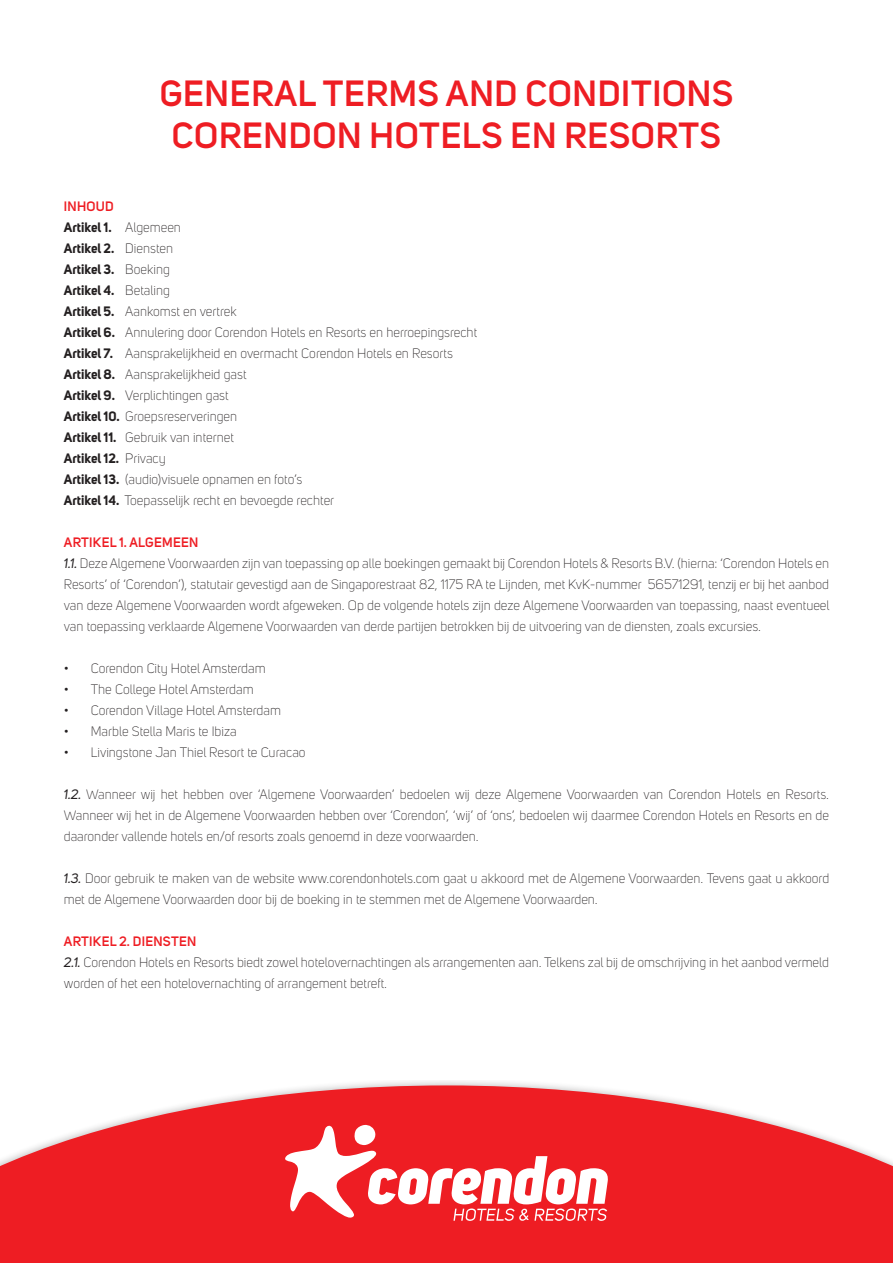
<style>
.page{position:relative;width:893px;height:1263px;background:#fff}
.page>*{position:absolute;margin:0;border:0;box-sizing:border-box;transform-origin:0 0}
.t1{font:600 36px/42px "Uni Sans";letter-spacing:.02em;color:#ee1d23;text-align:center}
.t2{font:300 13.5px/21px "Uni Sans";color:#231f20;text-align:justify}
.t3{font:700 13.5px "Uni Sans";color:#231f20}
.t4{font:600 13.5px "Uni Sans";letter-spacing:.02em;color:#ee1d23}
.s1{font-weight:300}
.s2{font-weight:700}
.s3{font-weight:400;font-style:italic}
</style>
<div class="page">
<div style="left:0;top:1080px;width:893px;height:183px;background:#231f20;opacity:.25"></div>
<svg style="left:0;top:1085px;width:893px;height:178px;fill:#ee1d23"></svg>
<svg style="left:284px;top:1124px;width:325px;height:97px"></svg>
<p class="t1" style="left:160px;top:72px;width:575px">GENERAL TERMS AND CONDITIONS<br>CORENDON HOTELS EN RESORTS</p>
<p class="t4" style="left:64px;top:198px;width:51px">INHOUD</p>
<p class="t3" style="left:64px;top:218px;width:119px">Artikel 1. <span class="s1">Algemeen</span></p>
<p class="t3" style="left:64px;top:239px;width:111px">Artikel 2. <span class="s1">Diensten</span></p>
<p class="t3" style="left:64px;top:260px;width:108px">Artikel 3. <span class="s1">Boeking</span></p>
<p class="t3" style="left:64px;top:281px;width:108px">Artikel 4. <span class="s1">Betaling</span></p>
<p class="t2" style="left:64px;top:301px;width:174px"><span class="s2">Artikel 5.</span> Aankomst en vertrek</p>
<p class="t2" style="left:64px;top:322px;width:415px"><span class="s2">Artikel 6.</span> Annulering door Corendon Hotels en Resorts en herroepingsrecht</p>
<p class="t2" style="left:64px;top:343px;width:391px"><span class="s2">Artikel 7.</span> Aansprakelijkheid en overmacht Corendon Hotels en Resorts</p>
<p class="t2" style="left:64px;top:364px;width:184px"><span class="s2">Artikel 8.</span> Aansprakelijkheid gast</p>
<p class="t2" style="left:64px;top:385px;width:166px"><span class="s2">Artikel 9.</span> Verplichtingen gast</p>
<p class="t2" style="left:64px;top:406px;width:175px"><span class="s2">Artikel 10.</span> Groepsreserveringen</p>
<p class="t2" style="left:64px;top:427px;width:172px"><span class="s2">Artikel 11.</span> Gebruik van internet</p>
<p class="t3" style="left:64px;top:449px;width:104px">Artikel 12. <span class="s1">Privacy</span></p>
<p class="t2" style="left:64px;top:469px;width:240px"><span class="s2">Artikel 13.</span> (audio)visuele opnamen en foto’s</p>
<p class="t2" style="left:64px;top:490px;width:272px"><span class="s2">Artikel 14.</span> Toepasselijk recht en bevoegde rechter</p>
<p class="t4" style="left:64px;top:534px;width:136px">ARTIKEL 1. ALGEMEEN</p>
<p class="t2" style="left:64px;top:553px;width:767px"><span class="s3">1.1.</span> Deze Algemene Voorwaarden zijn van toepassing op alle boekingen gemaakt bij Corendon Hotels &amp; Resorts B.V. (hierna: ‘Corendon Hotels en Resorts’ of ‘Corendon’), statutair gevestigd aan de Singaporestraat 82, 1175 RA te Lijnden, met KvK-nummer 56571291, tenzij er bij het aanbod van deze Algemene Voorwaarden wordt afgeweken. Op de volgende hotels zijn deze Algemene Voorwaarden van toepassing, naast eventueel van toepassing verklaarde Algemene Voorwaarden van derde partijen betrokken bij de uitvoering van de diensten, zoals excursies.</p>
<p class="t2" style="left:64px;top:658px;width:203px">• Corendon City Hotel Amsterdam</p>
<p class="t2" style="left:64px;top:679px;width:191px">• The College Hotel Amsterdam</p>
<p class="t2" style="left:64px;top:700px;width:219px">• Corendon Village Hotel Amsterdam</p>
<p class="t2" style="left:64px;top:721px;width:174px">• Marble Stella Maris te Ibiza</p>
<p class="t2" style="left:64px;top:742px;width:243px">• Livingstone Jan Thiel Resort te Curacao</p>
<p class="t2" style="left:64px;top:784px;width:767px"><span class="s3">1.2.</span> Wanneer wij het hebben over ‘Algemene Voorwaarden’ bedoelen wij deze Algemene Voorwaarden van Corendon Hotels en Resorts.<br>Wanneer wij het in de Algemene Voorwaarden hebben over ‘Corendon’, ‘wij’ of ‘ons’, bedoelen wij daarmee Corendon Hotels en Resorts en de daaronder vallende hotels en/of resorts zoals genoemd in deze voorwaarden.</p>
<p class="t2" style="left:64px;top:868px;width:767px"><span class="s3">1.3.</span> Door gebruik te maken van de website www.corendonhotels.com gaat u akkoord met de Algemene Voorwaarden. Tevens gaat u akkoord met de Algemene Voorwaarden door bij de boeking in te stemmen met de Algemene Voorwaarden.</p>
<p class="t4" style="left:64px;top:933px;width:134px">ARTIKEL 2. DIENSTEN</p>
<p class="t2" style="left:64px;top:952px;width:767px"><span class="s3">2.1.</span> Corendon Hotels en Resorts biedt zowel hotelovernachtingen als arrangementen aan. Telkens zal bij de omschrijving in het aanbod vermeld worden of het een hotelovernachting of arrangement betreft.</p>
</div>
